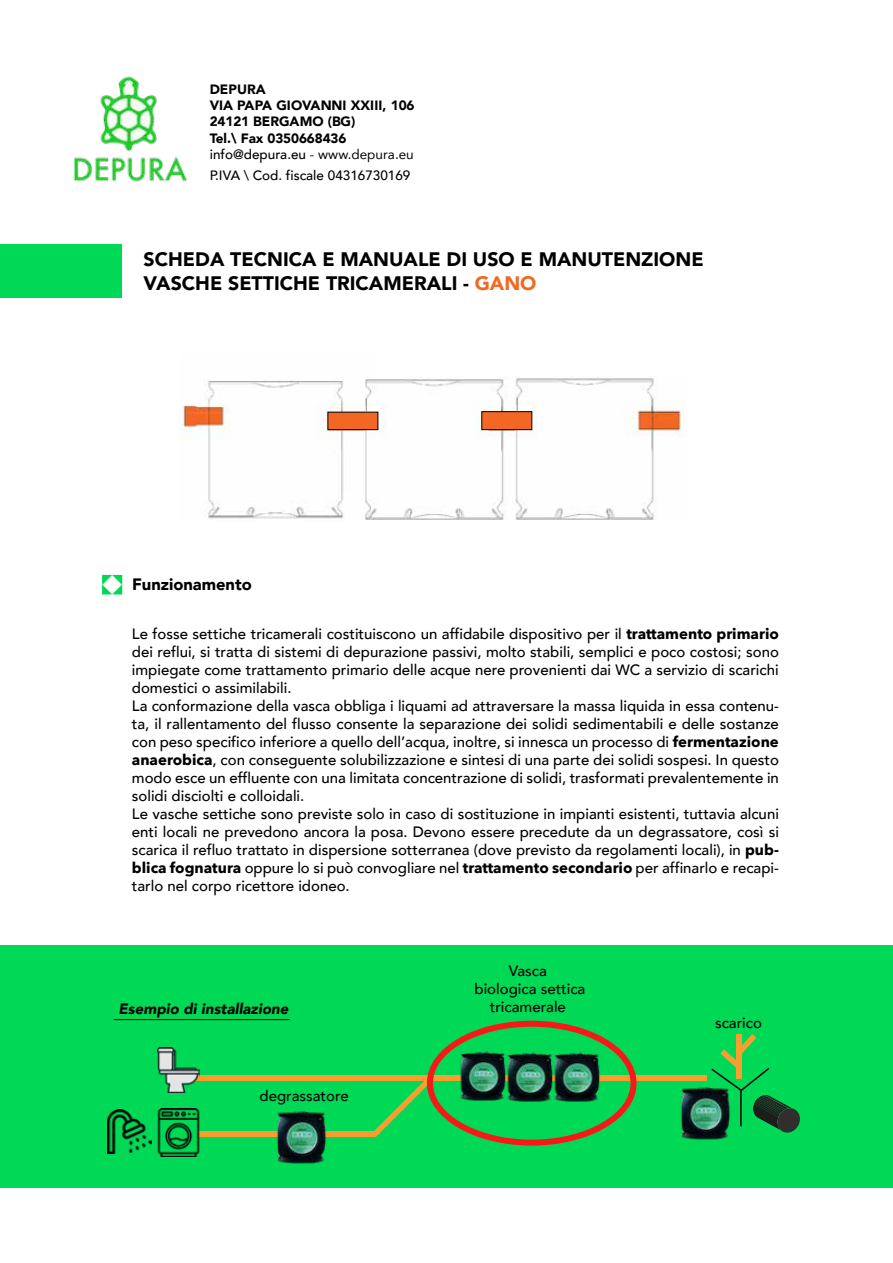
<style>
.page{position:relative;width:893px;height:1263px;background:#fff}
.page>*{position:absolute;margin:0;border:0;box-sizing:border-box;transform-origin:0 0}
.t1{font:900 19.5px/23.4px "Avenir";color:#000}
.t2{font:900 16.5px "Avenir";color:#000}
.t3{font:500 15px/18px "Avenir";color:#000}
.t4{font:italic 900 15px "Avenir";color:#000}
.t5{font:900 13.5px/16.2px "Avenir";letter-spacing:-.01em;color:#000}
.t6{font:500 13.5px "Avenir";color:#000}
.s1{font-weight:500}
.s2{font-weight:400}
.s3{color:#f26823}
.s4{font-family:"Avenir Next";font-weight:700}
</style>
<div class="page">
<div style="left:0;top:244px;width:122px;height:54px;background:#00d955"></div>
<div style="left:0;top:945px;width:893px;height:242px;background:#00d955"></div>
<hr style="left:114px;top:1019px;width:176px;height:1px;background:#000">
<div style="left:187px;top:1075px;width:519px;height:6px;background:#f99d30"></div>
<div style="left:199px;top:1131px;width:177px;height:6px;background:#f99d30"></div>
<svg style="left:374px;top:1075px;width:60px;height:62px"></svg>
<img style="left:158px;top:1047px;width:42px;height:46px">
<img style="left:157px;top:1108px;width:43px;height:48px">
<img style="left:108px;top:1109px;width:44px;height:44px">
<div style="left:427px;top:1021px;width:209px;height:124px;border:6px solid #f71917;border-radius:50%"></div>
<svg style="left:102px;top:575px;width:20px;height:19px"></svg>
<img style="left:179px;top:380px;width:196px;height:140px">
<svg style="left:711px;top:1034px;width:89px;height:98px"></svg>
<img style="left:276px;top:1110px;width:50px;height:54px">
<img style="left:515px;top:1052px;width:31px;height:50px">
<img style="left:546px;top:1052px;width:54px;height:50px">
<img style="left:452px;top:1049px;width:63px;height:53px">
<img style="left:681px;top:1084px;width:59px;height:56px">
<img style="left:73px;top:76px;width:115px;height:106px">
<img style="left:365px;top:378px;width:151px;height:141px">
<img style="left:516px;top:377px;width:171px;height:142px">
<svg style="left:365px;top:406px;width:18px;height:21px"></svg>
<div style="left:516px;top:405px;width:16px;height:20px;background:#fff"></div>
<div style="left:328px;top:412px;width:50px;height:18px;background:#f26724;border:1px solid #000"></div>
<div style="left:482px;top:411px;width:50px;height:19px;background:#f26724;border:1px solid #000"></div>
<svg style="left:366px;top:399px;width:1px;height:13px"></svg>
<svg style="left:517px;top:398px;width:1px;height:13px"></svg>
<p class="t5" style="left:210px;top:81px;width:206px">DEPURA<br>VIA PAPA GIOVANNI XXIII, 106<br>24121 BERGAMO (BG)<br>Tel.\ Fax 0350668436 <span class="s1">info@depura.eu</span> <span class="s2">- www.depura.eu</span></p>
<p class="t6" style="left:210px;top:164px;width:202px">P.IVA \ Cod. fiscale 04316730169</p>
<h1 class="t1" style="left:144px;top:247px;width:562px">SCHEDA TECNICA E MANUALE DI USO E MANUTENZIONE<br>VASCHE SETTICHE TRICAMERALI - <span class="s3">GANO</span></h1>
<p class="t2" style="left:132px;top:570px;width:121px">Funzionamento</p>
<p class="t3" style="left:132px;top:624px;width:649px">Le fosse settiche tricamerali costituiscono un affidabile dispositivo per il <span class="s4">trattamento primario </span>dei reflui, si tratta di sistemi di depurazione passivi, molto stabili, semplici e poco costosi; sono impiegate come trattamento primario delle acque nere provenienti dai WC a servizio di scarichi domestici o assimilabili.<br>La conformazione della vasca obbliga i liquami ad attraversare la massa liquida in essa contenu&shy;ta, il rallentamento del flusso consente la separazione dei solidi sedimentabili e delle sostanze con peso specifico inferiore a quello dell’acqua, inoltre, si innesca un processo di <span class="s4">fermentazione anaerobica</span>, con conseguente solubilizzazione e sintesi di una parte dei solidi sospesi. In questo modo esce un effluente con una limitata concentrazione di solidi, trasformati prevalentemente in solidi disciolti e colloidali.<br>Le vasche settiche sono previste solo in caso di sostituzione in impianti esistenti, tuttavia alcuni enti locali ne prevedono ancora la posa. Devono essere precedute da un degrassatore, così si scarica il refluo trattato in dispersione sotterranea (dove previsto da regolamenti locali), in <span class="s4">pub&shy;blica fognatura</span> oppure lo si può convogliare nel <span class="s4">trattamento secondario</span> per affinarlo e recapi&shy;tarlo nel corpo ricettore idoneo.</p>
<p class="t4" style="left:118px;top:996px;width:172px">Esempio di installazione</p>
<p class="t3" style="left:260px;top:1086px;width:91px">degrassatore</p>
<p class="t3" style="left:475px;top:960px;width:112px;text-align:center">Vasca<br>biologica settica tricamerale</p>
<p class="t3" style="left:715px;top:1013px;width:48px">scarico</p>
</div>
